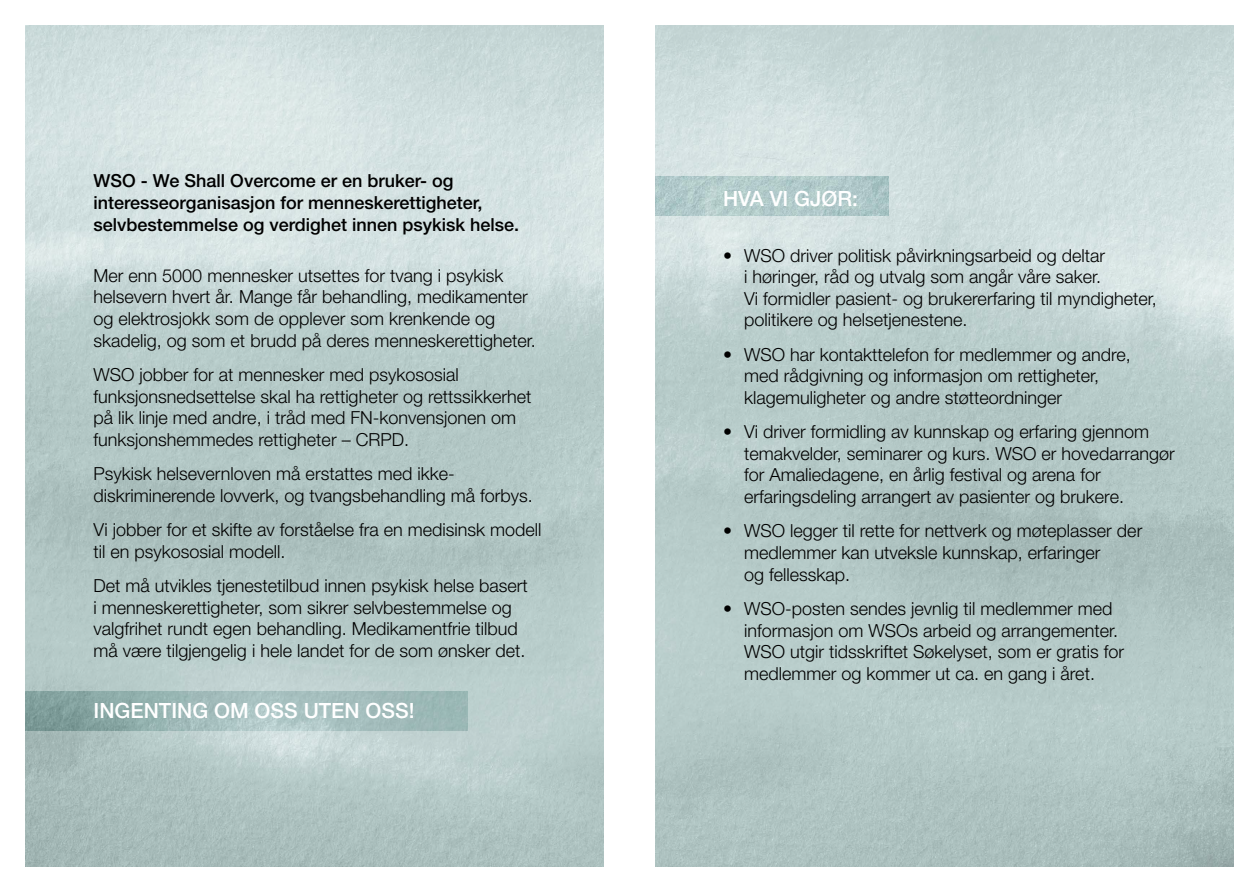
<style>
.page{position:relative;width:1259px;height:893px;background:#fff}
.page>*{position:absolute;margin:0;border:0;box-sizing:border-box;transform-origin:0 0}
.t1{font:500 21px "Helvetica Neue LT";color:#fff}
.t2{font:300 18px/21.6px "Helvetica Neue LT";color:#000}
.t3{font:500 18px/21.6px "Helvetica Neue LT";color:#000}
</style>
<div class="page">
<img style="left:655px;top:26px;width:578px;height:840px">
<img style="left:26px;top:26px;width:578px;height:840px">
<img style="left:26px;top:691px;width:442px;height:39px">
<img style="left:655px;top:176px;width:234px;height:40px">
<p class="t3" style="left:94px;top:170px;width:427px">WSO - We Shall Overcome er en bruker- og interesseorganisasjon for menneskerettigheter, selvbestemmelse og verdighet innen psykisk helse.</p>
<p class="t2" style="left:94px;top:264px;width:444px">Mer enn 5000 mennesker utsettes for tvang i psykisk helsevern hvert år. Mange får behandling, medikamenter og elektrosjokk som de opplever som krenkende og skadelig, og som et brudd på deres menneskerettigheter.</p>
<p class="t2" style="left:94px;top:363px;width:439px">WSO jobber for at mennesker med psykososial funksjonsnedsettelse skal ha rettigheter og rettssikkerhet på lik linje med andre, i tråd med FN-konvensjonen om funksjonshemmedes rettigheter – CRPD.</p>
<p class="t2" style="left:94px;top:463px;width:441px">Psykisk helsevernloven må erstattes med ikke&shy;diskriminerende lovverk, og tvangsbehandling må forbys.</p>
<p class="t2" style="left:94px;top:519px;width:449px">Vi jobber for et skifte av forståelse fra en medisinsk modell til en psykososial modell.</p>
<p class="t2" style="left:94px;top:575px;width:435px">Det må utvikles tjenestetilbud innen psykisk helse basert i menneskerettigheter, som sikrer selvbestemmelse og valgfrihet rundt egen behandling. Medikamentfrie tilbud må være tilgjengelig i hele landet for de som ønsker det.</p>
<p class="t1" style="left:94px;top:698px;width:322px">INGENTING OM OSS UTEN OSS!</p>
<p class="t1" style="left:723px;top:186px;width:136px">HVA VI GJØR:</p>
<p class="t2" style="left:744px;top:244px;width:414px;text-indent:-21px">• WSO driver politisk påvirkningsarbeid og deltar<br>i høringer, råd og utvalg som angår våre saker.<br>Vi formidler pasient- og brukererfaring til myndigheter, politikere og helsetjenestene.</p>
<p class="t2" style="left:744px;top:343px;width:388px;text-indent:-21px">• WSO har kontakttelefon for medlemmer og andre, med rådgivning og informasjon om rettigheter, klagemuligheter og andre støtteordninger</p>
<p class="t2" style="left:744px;top:421px;width:432px;text-indent:-21px">• Vi driver formidling av kunnskap og erfaring gjennom temakvelder, seminarer og kurs. WSO er hovedarrangør for Amaliedagene, en årlig festival og arena for erfaringsdeling arrangert av pasienter og brukere.</p>
<p class="t2" style="left:744px;top:520px;width:400px;text-indent:-21px">• WSO legger til rette for nettverk og møteplasser der medlemmer kan utveksle kunnskap, erfaringer<br>og fellesskap.</p>
<p class="t2" style="left:744px;top:597px;width:382px;text-indent:-21px">• WSO-posten sendes jevnlig til medlemmer med informasjon om WSOs arbeid og arrangementer.<br>WSO utgir tidsskriftet Søkelyset, som er gratis for medlemmer og kommer ut ca. en gang i året.</p>
</div>
